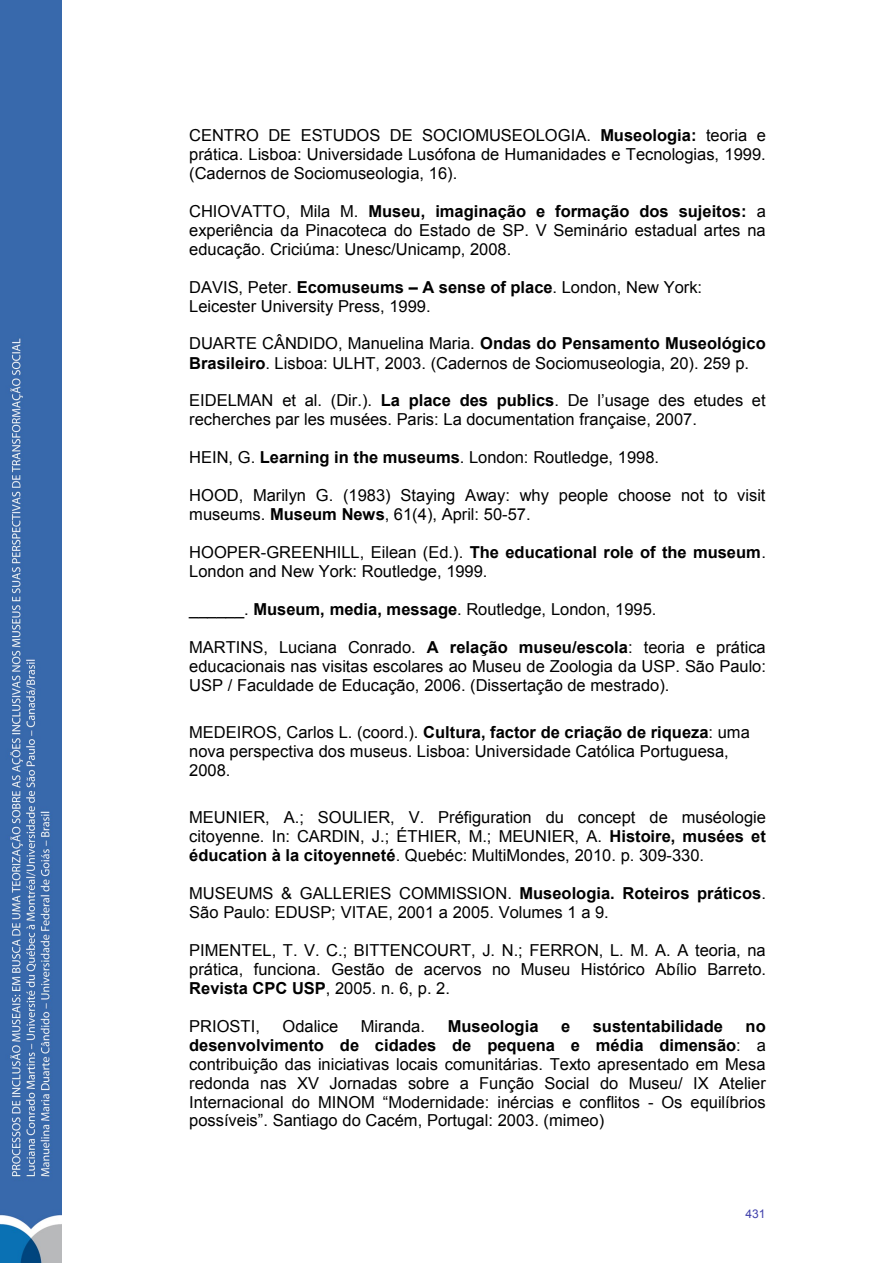
<style>
.page{position:relative;width:893px;height:1263px;background:#fff}
.page>*{position:absolute;margin:0;border:0;box-sizing:border-box;transform-origin:0 0}
.t1{font:16.5px/18.9px "Arial";color:#000}
.t2{font:700 16.5px "Arial";color:#000}
.t3{font:12px "Arial";color:#4040ab}
.s1{font-weight:700}
</style>
<div class="page">
<img style="left:0;top:0;width:62px;height:1263px">
<p class="t1" style="left:189px;top:126px;width:578px;text-align:justify">CENTRO DE ESTUDOS DE SOCIOMUSEOLOGIA. <span class="s1">Museologia:</span> teoria e prática. Lisboa: Universidade Lusófona de Humanidades e Tecnologias, 1999. (Cadernos de Sociomuseologia, 16).</p>
<p class="t1" style="left:189px;top:202px;width:578px;text-align:justify">CHIOVATTO, Mila M. <span class="s1">Museu, imaginação e formação dos sujeitos:</span> a experiência da Pinacoteca do Estado de SP. V Seminário estadual artes na educação. Criciúma: Unesc/Unicamp, 2008.</p>
<p class="t1" style="left:189px;top:277px;width:514px">DAVIS, Peter. <span class="s1">Ecomuseums – A sense of place</span>. London, New York:<br>Leicester University Press, 1999.</p>
<p class="t1" style="left:189px;top:334px;width:578px">DUARTE CÂNDIDO, Manuelina Maria. <span class="s1">Ondas do Pensamento Museológico<br>Brasileiro</span>. Lisboa: ULHT, 2003. (Cadernos de Sociomuseologia, 20). 259 p.</p>
<p class="t1" style="left:189px;top:391px;width:578px">EIDELMAN et al. (Dir.). <span class="s1">La place des publics</span>. De l’usage des etudes et recherches par les musées. Paris: La documentation française, 2007.</p>
<p class="t1" style="left:189px;top:448px;width:471px">HEIN, G. <span class="s1">Learning in the museums</span>. London: Routledge, 1998.</p>
<p class="t1" style="left:189px;top:486px;width:577px">HOOD, Marilyn G. (1983) Staying Away: why people choose not to visit museums. <span class="s1">Museum News</span>, 61(4), April: 50-57.</p>
<p class="t1" style="left:189px;top:543px;width:578px">HOOPER-GREENHILL, Eilean (Ed.). <span class="s1">The educational role of the museum</span>.<br>London and New York: Routledge, 1999.</p>
<p class="t1" style="left:189px;top:600px;width:469px">______. <span class="s1">Museum, media, message</span>. Routledge, London, 1995.</p>
<p class="t1" style="left:189px;top:638px;width:578px;text-align:justify">MARTINS, Luciana Conrado. <span class="s1">A relação museu/escola</span>: teoria e prática educacionais nas visitas escolares ao Museu de Zoologia da USP. São Paulo:<br>USP / Faculdade de Educação, 2006. (Dissertação de mestrado).</p>
<p class="t1" style="left:189px;top:723px;width:562px">MEDEIROS, Carlos L. (coord.). <span class="s1">Cultura, factor de criação de riqueza</span>: uma nova perspectiva dos museus. Lisboa: Universidade Católica Portuguesa,<br>2008.</p>
<p class="t1" style="left:189px;top:808px;width:578px;text-align:justify">MEUNIER, A.; SOULIER, V. Préfiguration du concept de muséologie citoyenne. In: CARDIN, J.; ÉTHIER, M.; MEUNIER, A. <span class="s1">Histoire, musées et éducation à la citoyenneté</span>. Quebéc: MultiMondes, 2010. p. 309-330.</p>
<p class="t1" style="left:189px;top:884px;width:578px">MUSEUMS &amp; GALLERIES COMMISSION. <span class="s1">Museologia. Roteiros práticos</span>.<br>São Paulo: EDUSP; VITAE, 2001 a 2005. Volumes 1 a 9.</p>
<p class="t1" style="left:189px;top:941px;width:578px;text-align:justify">PIMENTEL, T. V. C.; BITTENCOURT, J. N.; FERRON, L. M. A. A teoria, na prática, funciona. Gestão de acervos no Museu Histórico Abílio Barreto.<br><span class="s1">Revista CPC USP</span>, 2005. n. 6, p. 2.</p>
<p class="t1" style="left:189px;top:1017px;width:72px">PRIOSTI,</p>
<p class="t1" style="left:282px;top:1017px;width:57px">Odalice</p>
<p class="t1" style="left:361px;top:1017px;width:65px">Miranda.</p>
<p class="t2" style="left:448px;top:1017px;width:92px">Museologia</p>
<p class="t2" style="left:561px;top:1017px;width:11px">e</p>
<p class="t2" style="left:593px;top:1017px;width:132px">sustentabilidade</p>
<p class="t1" style="left:189px;top:1017px;width:578px;text-align:justify;text-indent:556px"><span class="s1">no desenvolvimento de cidades de pequena e média dimensão</span>: a contribuição das iniciativas locais comunitárias. Texto apresentado em Mesa redonda nas XV Jornadas sobre a Função Social do Museu/ IX Atelier Internacional do MINOM “Modernidade: inércias e conflitos - Os equilíbrios possíveis”. Santiago do Cacém, Portugal: 2003. (mimeo)</p>
<p class="t3" style="left:745px;top:1206px;width:22px">431</p>
</div>
